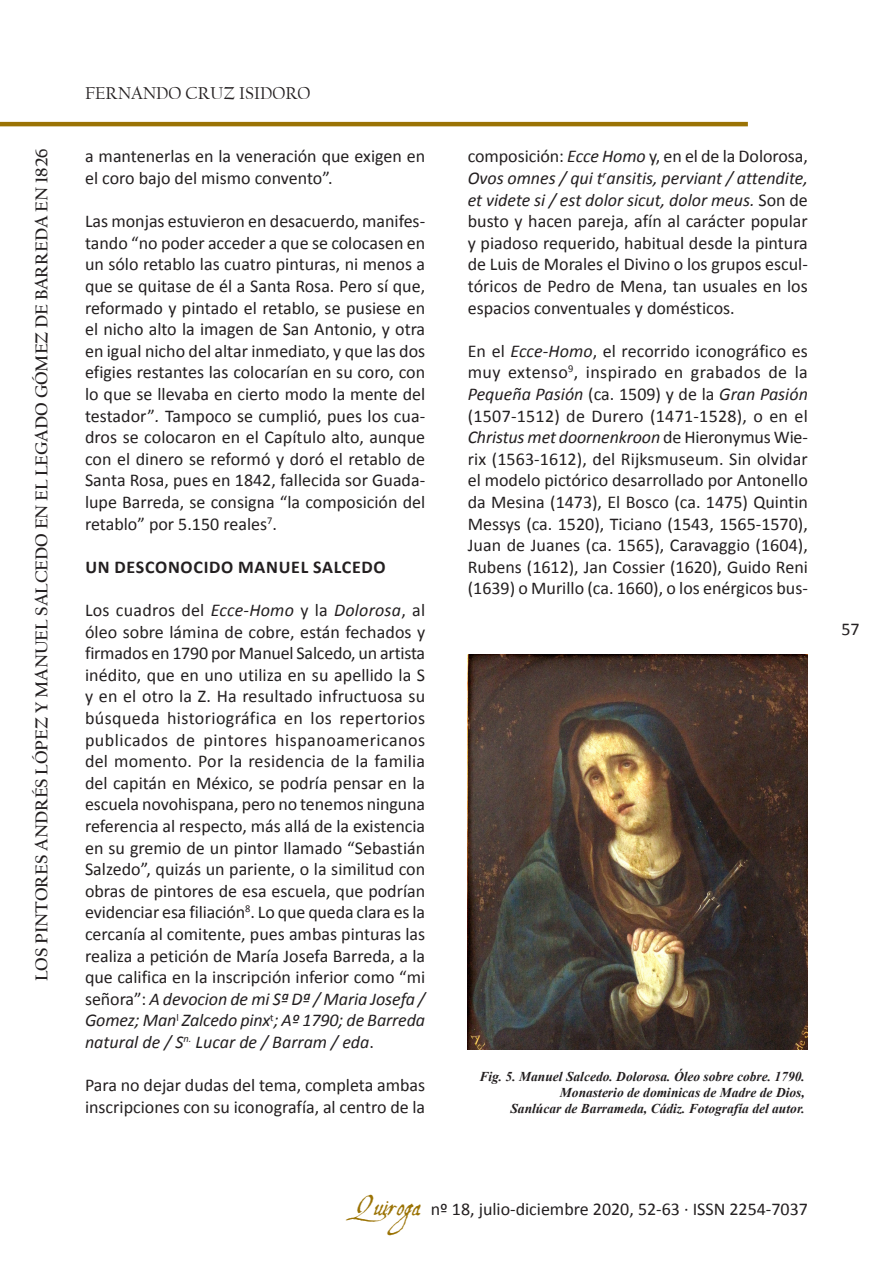
<style>
.page{position:relative;width:893px;height:1263px;background:#fff}
.page>*{position:absolute;margin:0;border:0;box-sizing:border-box;transform-origin:0 0}
.cuerpo_de_texto{font:18px/21.6px "Calibri";color:#231f20;text-align:justify}
.t1{font:700 18px "Californian FB";color:#231f20}
.ladillo{font:700 18px "Calibri";letter-spacing:.04em;color:#231f20}
.t2{font:18px "Californian FB";color:#231f20}
.pie_de_foto{font:italic 700 13.5px/16.2px "Times New Roman";color:#231f20;text-align:right}
.s1{font-style:italic}
.s2{font-family:"Aquiline";font-size:27px;color:#9b7305}
</style>
<div class="page">
<hr style="left:0;top:122px;width:748px;height:4px;background:#9b7305">
<img style="left:468px;top:655px;width:340px;height:394px">
<p class="t1" style="left:31px;top:981px;width:834px;rotate:-90deg">Los Pintores Andrés López Y Manuel Salcedo En El Legado Gómez De Barreda En 1826</p>
<p class="t2" style="left:85px;top:83px;width:227px">FERNANDO CRUZ ISIDORO</p>
<p class="cuerpo_de_texto" style="left:85px;top:145px;width:342px">a mantenerlas en la veneración que exigen en el coro bajo del mismo convento”.</p>
<p class="cuerpo_de_texto" style="left:85px;top:209px;width:342px">Las monjas estuvieron en desacuerdo, manifes&shy;tando “no poder acceder a que se colocasen en un sólo retablo las cuatro pinturas, ni menos a que se quitase de él a Santa Rosa. Pero sí que, reformado y pintado el retablo, se pusiese en el nicho alto la imagen de San Antonio, y otra en igual nicho del altar inmediato, y que las dos efigies restantes las colocarían en su coro, con lo que se llevaba en cierto modo la mente del testador”<span class="s1">.</span> Tampoco se cumplió, pues los cua&shy;dros se colocaron en el Capítulo alto, aunque con el dinero se reformó y doró el retablo de Santa Rosa, pues en 1842, fallecida sor Guada&shy;lupe Barreda, se consigna “la composición del retablo” por 5.150 reales<sup>7</sup>.</p>
<p class="ladillo" style="left:85px;top:556px;width:302px">UN DESCONOCIDO MANUEL SALCEDO</p>
<p class="cuerpo_de_texto" style="left:85px;top:598px;width:342px">Los cuadros del <span class="s1">Ecce-Homo</span> y la <span class="s1">Dolorosa</span>, al óleo sobre lámina de cobre, están fechados y firmados en 1790 por Manuel Salcedo, un artista inédito, que en uno utiliza en su apellido la S y en el otro la Z. Ha resultado infructuosa su búsqueda historiográfica en los repertorios publicados de pintores hispanoamericanos del momento. Por la residencia de la familia del capitán en México, se podría pensar en la escuela novohispana, pero no tenemos ninguna referencia al respecto, más allá de la existencia en su gremio de un pintor llamado “Sebastián Salzedo”, quizás un pariente, o la similitud con obras de pintores de esa escuela, que podrían evidenciar esa filiación<sup>8</sup>. Lo que queda clara es la cercanía al comitente, pues ambas pinturas las realiza a petición de María Josefa Barreda, a la que califica en la inscripción inferior como “mi señora”: <span class="s1">A devocion de mi Sª Dª / Maria Josefa / Gomez; Man</span><sup>l</sup> <span class="s1">Zalcedo pinx</span><sup>t</sup><span class="s1">; Aº 1790; de Barreda natural de / S</span><sup>n.</sup> <span class="s1">Lucar de / Barram / eda</span>.</p>
<p class="cuerpo_de_texto" style="left:85px;top:1073px;width:342px">Para no dejar dudas del tema, completa ambas inscripciones con su iconografía, al centro de la</p>
<p class="cuerpo_de_texto" style="left:468px;top:145px;width:342px">composición: <span class="s1">Ecce Homo</span> y, en el de la Dolorosa, <span class="s1">Ovos omnes / qui t</span><sup>r</sup><span class="s1">ansitis, perviant / attendite, et videte si / est dolor sicut, dolor meus.</span> Son de busto y hacen pareja, afín al carácter popular y piadoso requerido, habitual desde la pintura de Luis de Morales el Divino o los grupos escul&shy;tóricos de Pedro de Mena, tan usuales en los espacios conventuales y domésticos.</p>
<p class="cuerpo_de_texto" style="left:468px;top:339px;width:342px">En el <span class="s1">Ecce-Homo</span>, el recorrido iconográfico es muy extenso<sup>9</sup>, inspirado en grabados de la <span class="s1">Pequeña Pasión</span> (ca. 1509) y de la <span class="s1">Gran Pasión </span>(1507-1512) de Durero (1471-1528), o en el <span class="s1">Christus met doornenkroon</span> de Hieronymus Wie&shy;rix (1563-1612), del Rijksmuseum. Sin olvidar el modelo pictórico desarrollado por Antonello da Mesina (1473), El Bosco (ca. 1475) Quintin Messys (ca. 1520), Ticiano (1543, 1565-1570), Juan de Juanes (ca. 1565), Caravaggio (1604), Rubens (1612), Jan Cossier (1620), Guido Reni (1639) o Murillo (ca. 1660), o los enérgicos bus-</p>
<p class="pie_de_foto" style="left:479px;top:1068px;width:327px">Fig. 5. Manuel Salcedo. Dolorosa. Óleo sobre cobre. 1790.<br>Monasterio de dominicas de Madre de Dios,</p>
<p class="pie_de_foto" style="left:510px;top:1100px;width:296px">Sanlúcar de Barrameda, Cádiz. Fotografía del autor.</p>
<p class="cuerpo_de_texto" style="left:354px;top:1197px;width:455px"><span class="s2">Quiroga</span> nº 18, julio-diciembre 2020, 52-63 · ISSN 2254-7037</p>
<p class="cuerpo_de_texto" style="left:841px;top:617px;width:20px">57</p>
</div>
